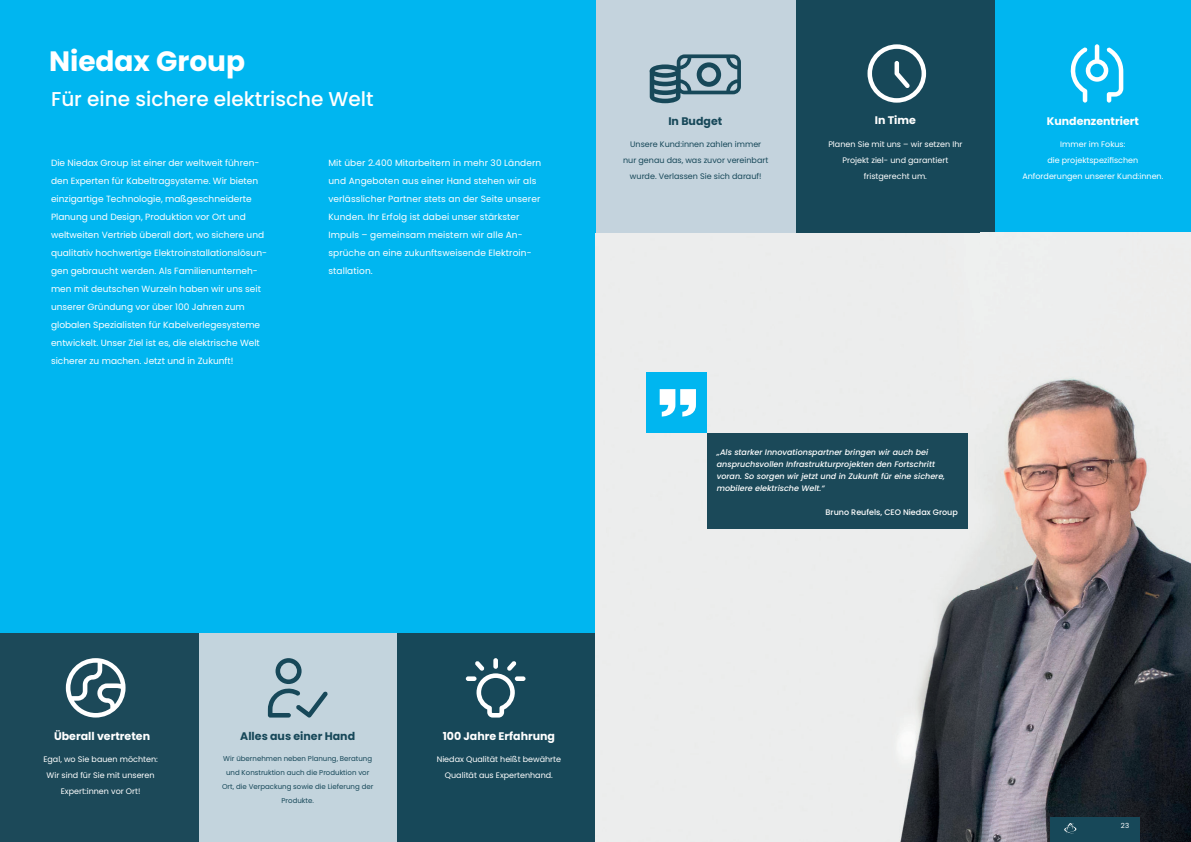
<style>
.page{position:relative;width:1191px;height:842px;background:#fff}
.page>*{position:absolute;margin:0;border:0;box-sizing:border-box;transform-origin:0 0}
.t1{font:700 28px "Poppins";color:#fff}
.t2{font:500 20px "Poppins";color:#fff}
.t3{font:700 11px "Poppins";color:#fff}
.t4{font:700 11px "Poppins";color:#174859}
.t5{font:9px/18px "Poppins";color:#fff}
.t6{font:8px/16px "Poppins";color:#fff;text-align:center}
.t7{font:italic 500 8px/12px "Poppins";color:#fff}
.t8{font:8px/16px "Poppins";color:#174859;text-align:center}
.t9{font:500 8px "Poppins";color:#fff}
.t10{font:7px/14px "Poppins";color:#174859;text-align:center}
.t11{font:7px "Poppins";color:#fff}
</style>
<div class="page">
<div style="left:591px;top:0;width:205px;height:234px;background:#c4d3dd"></div>
<div style="left:0;top:0;width:595px;height:633px;background:#00b6f0"></div>
<div style="left:397px;top:633px;width:198px;height:209px;background:#174859"></div>
<div style="left:994px;top:0;width:197px;height:234px;background:#00b6f0"></div>
<svg style="left:1070px;top:44px;width:53px;height:59px"></svg>
<div style="left:493px;top:658px;width:5px;height:11px;background:#fff;border-radius:2px"></div>
<div style="left:466px;top:676px;width:10px;height:5px;background:#fff;border-radius:2px"></div>
<svg style="left:475px;top:661px;width:41px;height:56px"></svg>
<div style="left:515px;top:676px;width:10px;height:5px;background:#fff;border-radius:2px"></div>
<div style="left:199px;top:633px;width:198px;height:209px;background:#c3d4dd"></div>
<div style="left:0;top:633px;width:199px;height:209px;background:#1c4959"></div>
<div style="left:796px;top:0;width:198px;height:234px;background:#174859"></div>
<svg style="left:66px;top:658px;width:60px;height:59px"></svg>
<svg style="left:268px;top:658px;width:60px;height:59px"></svg>
<svg style="left:649px;top:54px;width:92px;height:49px"></svg>
<svg style="left:867px;top:44px;width:59px;height:59px"></svg>
<img style="left:595px;top:233px;width:595px;height:609px">
<div style="left:707px;top:433px;width:260px;height:96px;background:#1b4959"></div>
<div style="left:646px;top:373px;width:61px;height:60px;background:#00b6f0"></div>
<svg style="left:659px;top:389px;width:37px;height:28px"></svg>
<div style="left:1051px;top:817px;width:89px;height:25px;background:#174859"></div>
<svg style="left:1064px;top:823px;width:13px;height:10px"></svg>
<h1 class="t1" style="left:49px;top:48px;width:198px">Niedax Group</h1>
<h2 class="t2" style="left:51px;top:90px;width:324px">Für eine sichere elektrische Welt</h2>
<p class="t5" style="left:51px;top:154px;width:218px">Die Niedax Group ist einer der weltweit führen&shy;den Experten für Kabeltragsysteme. Wir bieten einzigartige Technologie, maßgeschneiderte Planung und Design, Produktion vor Ort und weltweiten Vertrieb überall dort, wo sichere und qualitativ hochwertige Elektroinstallationslösun&shy;gen gebraucht werden. Als Familienunterneh&shy;men mit deutschen Wurzeln haben wir uns seit unserer Gründung vor über 100 Jahren zum globalen Spezialisten für Kabelverlegesysteme entwickelt. Unser Ziel ist es, die elektrische Welt sicherer zu machen. Jetzt und in Zukunft!</p>
<p class="t5" style="left:328px;top:154px;width:214px">Mit über 2.400 Mitarbeitern in mehr 30 Ländern und Angeboten aus einer Hand stehen wir als verlässlicher Partner stets an der Seite unserer Kunden. Ihr Erfolg ist dabei unser stärkster Impuls – gemeinsam meistern wir alle An&shy;sprüche an eine zukunftsweisende Elektroin&shy;stallation.</p>
<p class="t4" style="left:668px;top:116px;width:55px">In Budget</p>
<p class="t8" style="left:623px;top:136px;width:147px">Unsere Kund:innen zahlen immer nur genau das, was zuvor vereinbart wurde. Verlassen Sie sich darauf!</p>
<p class="t3" style="left:874px;top:115px;width:43px">In Time</p>
<p class="t6" style="left:828px;top:136px;width:136px">Planen Sie mit uns – wir setzen Ihr<br>Projekt ziel- und garantiert fristgerecht um.</p>
<p class="t3" style="left:1046px;top:116px;width:94px">Kundenzentriert</p>
<p class="t6" style="left:1022px;top:136px;width:143px">Immer im Fokus:<br>die projektspezifischen<br>Anforderungen unserer Kund:innen.</p>
<p class="t7" style="left:717px;top:447px;width:230px">„Als starker Innovationspartner bringen wir auch bei anspruchsvollen Infrastrukturprojekten den Fortschritt voran. So sorgen wir jetzt und in Zukunft für eine sichere, mobilere elektrische Welt.“</p>
<p class="t9" style="left:825px;top:509px;width:134px">Bruno Reufels, CEO Niedax Group</p>
<p class="t3" style="left:54px;top:731px;width:97px">Überall vertreten</p>
<p class="t6" style="left:43px;top:751px;width:116px">Egal, wo Sie bauen möchten:<br>Wir sind für Sie mit unseren<br>Expert:innen vor Ort!</p>
<p class="t4" style="left:240px;top:731px;width:116px">Alles aus einer Hand</p>
<p class="t10" style="left:222px;top:752px;width:153px">Wir übernehmen neben Planung, Beratung und Konstruktion auch die Produktion vor Ort, die Verpackung sowie die Lieferung der Produkte.</p>
<p class="t3" style="left:443px;top:731px;width:114px">100 Jahre Erfahrung</p>
<p class="t6" style="left:437px;top:751px;width:126px">Niedax Qualität heißt bewährte<br>Qualität aus Expertenhand.</p>
<p class="t11" style="left:1121px;top:821px;width:10px">23</p>
</div>
